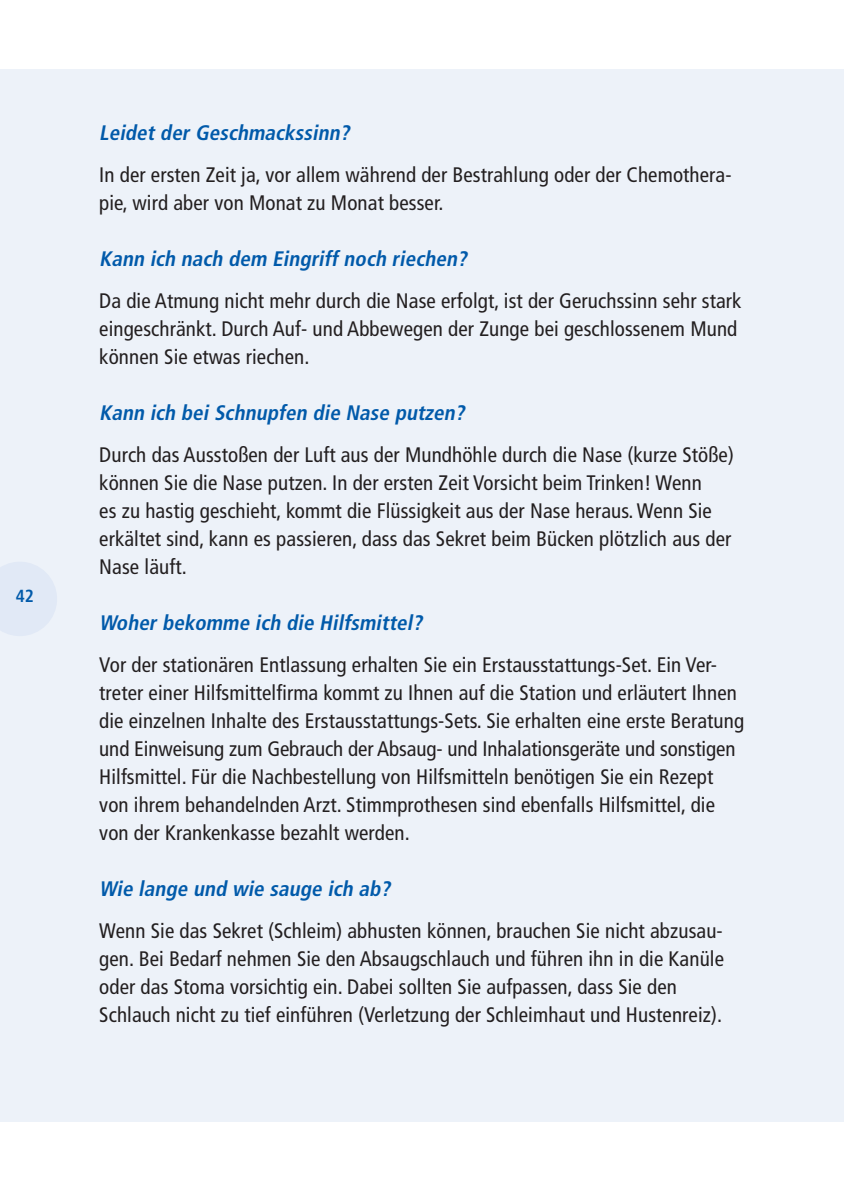
<style>
.page{position:relative;width:844px;height:1191px;background:#fff}
.page>*{position:absolute;margin:0;border:0;box-sizing:border-box;transform-origin:0 0}
.t1{font:condensed 21px/28px "Frutiger";letter-spacing:.005em;color:#231f20}
.t2{font:italic 700 condensed 21px "Frutiger";color:#015aaa}
.t3{font:700 condensed 17.5px "Frutiger";color:#015aaa}
</style>
<div class="page">
<div style="left:0;top:69px;width:843px;height:1052px;background:#edf2f9"></div>
<svg style="left:0;top:562px;width:57px;height:74px"></svg>
<p class="t3" style="left:16px;top:586px;width:20px">42</p>
<p class="t2" style="left:99px;top:120px;width:256px">Leidet der Geschmackssinn?</p>
<p class="t1" style="left:99px;top:161px;width:633px">In der ersten Zeit ja, vor allem während der Bestrahlung oder der Chemothera&shy;pie, wird aber von Monat zu Monat besser.</p>
<p class="t2" style="left:99px;top:246px;width:373px">Kann ich nach dem Eingriff noch riechen?</p>
<p class="t1" style="left:99px;top:287px;width:643px">Da die Atmung nicht mehr durch die Nase erfolgt, ist der Geruchssinn sehr stark eingeschränkt. Durch Auf- und Abbewegen der Zunge bei geschlossenem Mund können Sie etwas riechen.</p>
<p class="t2" style="left:99px;top:400px;width:371px">Kann ich bei Schnupfen die Nase putzen?</p>
<p class="t1" style="left:99px;top:441px;width:636px">Durch das Ausstoßen der Luft aus der Mundhöhle durch die Nase (kurze Stöße) können Sie die Nase putzen. In der ersten Zeit Vorsicht beim Trinken! Wenn<br>es zu hastig geschieht, kommt die Flüssigkeit aus der Nase heraus. Wenn Sie erkältet sind, kann es passieren, dass das Sekret beim Bücken plötzlich aus der Nase läuft.</p>
<p class="t2" style="left:99px;top:610px;width:328px">Woher bekomme ich die Hilfsmittel?</p>
<p class="t1" style="left:99px;top:651px;width:646px">Vor der stationären Entlassung erhalten Sie ein Erstausstattungs-Set. Ein Ver&shy;treter einer Hilfsmittelfirma kommt zu Ihnen auf die Station und erläutert Ihnen die einzelnen Inhalte des Erstausstattungs-Sets. Sie erhalten eine erste Beratung und Einweisung zum Gebrauch der Absaug- und Inhalationsgeräte und sonstigen Hilfsmittel. Für die Nachbestellung von Hilfsmitteln benötigen Sie ein Rezept von ihrem behandelnden Arzt. Stimmprothesen sind ebenfalls Hilfsmittel, die von der Krankenkasse bezahlt werden.</p>
<p class="t2" style="left:99px;top:876px;width:297px">Wie lange und wie sauge ich ab?</p>
<p class="t1" style="left:99px;top:917px;width:626px">Wenn Sie das Sekret (Schleim) abhusten können, brauchen Sie nicht abzusau&shy;gen. Bei Bedarf nehmen Sie den Absaugschlauch und führen ihn in die Kanüle oder das Stoma vorsichtig ein. Dabei sollten Sie aufpassen, dass Sie den Schlauch nicht zu tief einführen (Verletzung der Schleimhaut und Hustenreiz).</p>
</div>
